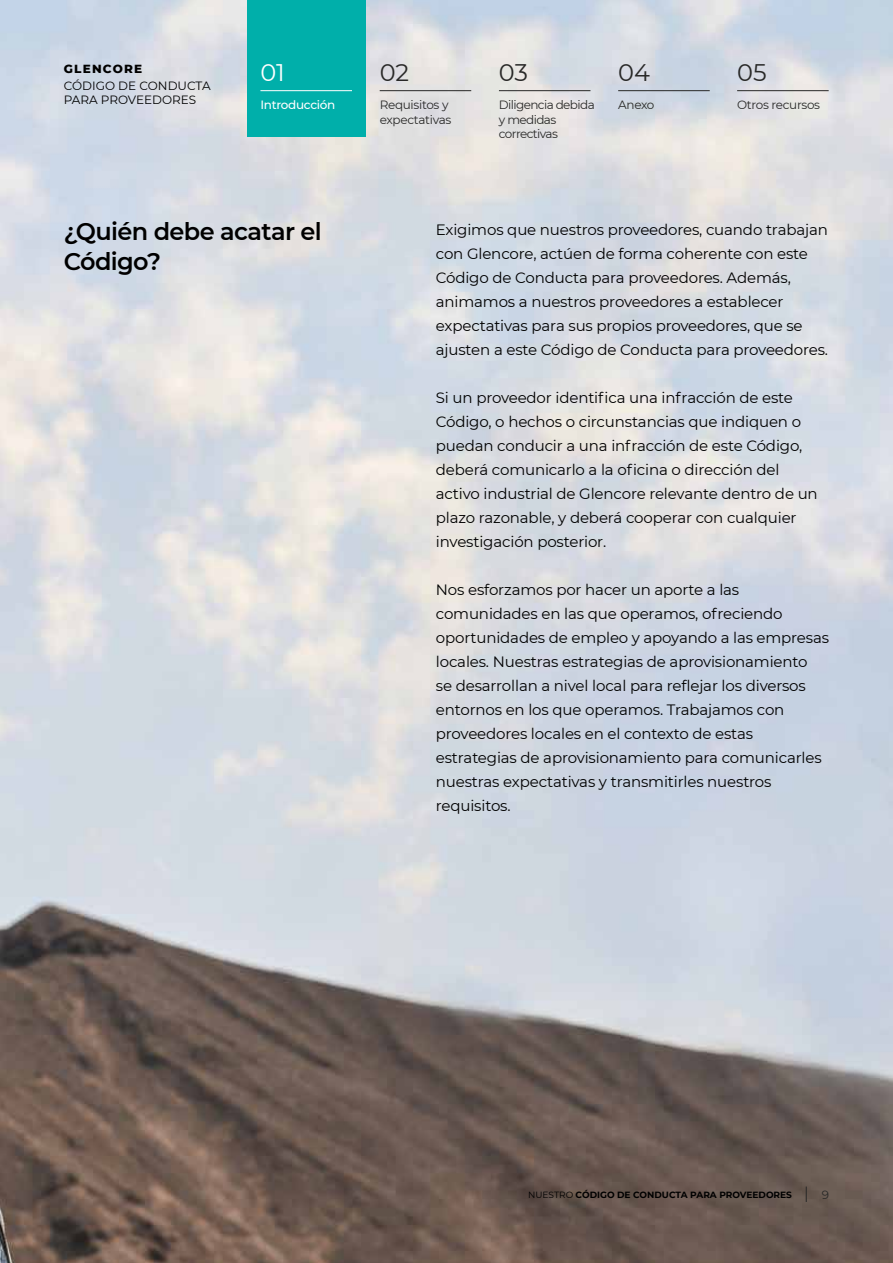
<style>
.page{position:relative;width:893px;height:1263px;background:#fff}
.page>*{position:absolute;margin:0;border:0;box-sizing:border-box;transform-origin:0 0}
.t1{font:600 24px/30px "Montserrat";letter-spacing:-.025em;color:#000}
.t2{font:24px "Montserrat";color:#282827}
.t3{font:24px "Montserrat";color:#fff}
.t4{font:15px/24px "Montserrat";letter-spacing:-.01em;color:#000}
.t5{font:12px/14.4px "Montserrat";letter-spacing:-.04em;color:#282827}
.t6{font:12px/14.4px "Montserrat";color:#000}
.t7{font:500 12px "Montserrat";letter-spacing:-.025em;color:#fff}
.t8{font:800 12px "Montserrat";letter-spacing:.1em;color:#000}
.t9{font:700 9px "Montserrat";color:#000}
.s1{font-weight:400}
</style>
<div class="page">
<img style="left:0;top:0;width:893px;height:1263px">
<svg style="left:806px;top:1186px;width:1px;height:16px"></svg>
<hr style="left:737px;top:90px;width:92px;height:1px;background:#282827">
<hr style="left:618px;top:90px;width:92px;height:1px;background:#282827">
<hr style="left:499px;top:90px;width:91px;height:1px;background:#282827">
<hr style="left:380px;top:90px;width:91px;height:1px;background:#282827">
<div style="left:247px;top:0;width:119px;height:136px;background:#00afaa"></div>
<hr style="left:260px;top:90px;width:92px;height:1px;background:#fff">
<p class="t8" style="left:64px;top:60px;width:80px">GLENCORE</p>
<p class="t6" style="left:64px;top:78px;width:148px">CÓDIGO DE CONDUCTA<br>PARA PROVEEDORES</p>
<h1 class="t3" style="left:260px;top:56px;width:26px">01</h1>
<p class="t7" style="left:260px;top:97px;width:77px">Introducción</p>
<h1 class="t2" style="left:380px;top:56px;width:31px">02</h1>
<p class="t5" style="left:380px;top:98px;width:73px">Requisitos y expectativas</p>
<h1 class="t2" style="left:499px;top:56px;width:31px">03</h1>
<p class="t5" style="left:499px;top:98px;width:97px">Diligencia debida y medidas correctivas</p>
<h1 class="t2" style="left:618px;top:56px;width:33px">04</h1>
<p class="t5" style="left:618px;top:98px;width:38px">Anexo</p>
<h1 class="t2" style="left:737px;top:56px;width:31px">05</h1>
<p class="t5" style="left:737px;top:98px;width:85px">Otros recursos</p>
<h1 class="t1" style="left:64px;top:216px;width:260px">¿Quién debe acatar el<br>Código?</h1>
<p class="t4" style="left:436px;top:217px;width:394px">Exigimos que nuestros proveedores, cuando trabajan con Glencore, actúen de forma coherente con este Código de Conducta para proveedores. Además, animamos a nuestros proveedores a establecer expectativas para sus propios proveedores, que se ajusten a este Código de Conducta para proveedores.</p>
<p class="t4" style="left:436px;top:385px;width:383px">Si un proveedor identifica una infracción de este Código, o hechos o circunstancias que indiquen o puedan conducir a una infracción de este Código, deberá comunicarlo a la oficina o dirección del activo industrial de Glencore relevante dentro de un plazo razonable, y deberá cooperar con cualquier investigación posterior.</p>
<p class="t4" style="left:436px;top:577px;width:395px">Nos esforzamos por hacer un aporte a las comunidades en las que operamos, ofreciendo oportunidades de empleo y apoyando a las empresas locales. Nuestras estrategias de aprovisionamiento<br>se desarrollan a nivel local para reflejar los diversos entornos en los que operamos. Trabajamos con proveedores locales en el contexto de estas estrategias de aprovisionamiento para comunicarles nuestras expectativas y transmitirles nuestros requisitos.</p>
<p class="t9" style="left:528px;top:1188px;width:265px"><span class="s1">NUESTRO</span> CÓDIGO DE CONDUCTA PARA PROVEEDORES</p>
<p class="t5" style="left:822px;top:1187px;width:9px">9</p>
</div>
